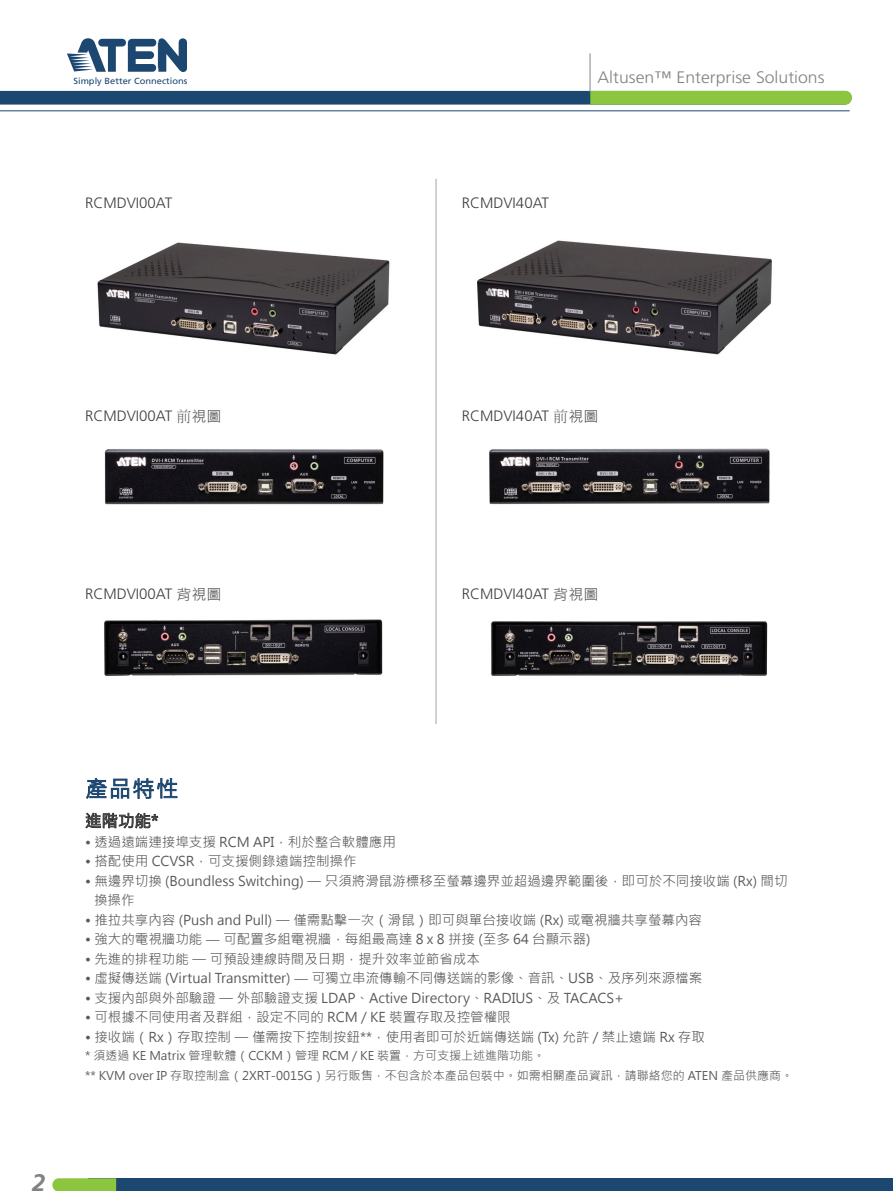
<style>
.page{position:relative;width:893px;height:1191px;background:#fff}
.page>*{position:absolute;margin:0;border:0;box-sizing:border-box;transform-origin:0 0}
.t1{font:italic 700 24px "Frutiger";color:#808285}
.t2{font:22.5px "Microsoft Jheng Hei";color:#1c4771}
.t3{font:300 16.65px "Frutiger";color:#808285;scale:1.06 1}
.t4{font:16.5px "Microsoft Jheng Hei";color:#57585a}
.t5{font:300 15px "Frutiger";color:#3e3e3f}
.t6{font:13.5px/19.5px "Microsoft Jheng Hei";color:#57585a}
.t7{font:12px/19.5px "Microsoft Jheng Hei";color:#57585a}
.t8{font:8.85px "Frutiger";color:#1c4771;scale:1.05 1}
.s1{font-family:"Adobe Ming Std";color:#57585a}
.s2{font-family:"Microsoft Jheng Hei";font-weight:400;color:#57585a}
.s3{font-family:"Frutiger";font-weight:300}
</style>
<div class="page">
<hr style="left:0;top:110px;width:850px;height:1px;background:#1c4771">
<svg style="left:0;top:91px;width:852px;height:14px;background:#437165"></svg>
<svg style="left:67px;top:38px;width:120px;height:34px"></svg>
<hr style="left:590px;top:53px;width:1px;height:39px;background:#808285">
<div style="left:88px;top:1178px;width:805px;height:13px;background:#1c4771"></div>
<svg style="left:52px;top:1178px;width:64px;height:13px"></svg>
<svg style="left:86px;top:778px;width:91px;height:21px"></svg>
<svg style="left:86px;top:813px;width:72px;height:15px"></svg>
<img style="left:104px;top:449px;width:280px;height:56px">
<img style="left:489px;top:448px;width:281px;height:57px">
<img style="left:104px;top:619px;width:279px;height:57px">
<img style="left:491px;top:621px;width:277px;height:55px">
<hr style="left:435px;top:179px;width:2px;height:545px;background:#a8a9ad">
<img style="left:477px;top:240px;width:295px;height:115px">
<img style="left:97px;top:242px;width:293px;height:113px">
<p class="t8" style="left:73px;top:76px;width:110px">Simply Better Connections</p>
<p class="t3" style="left:597px;top:68px;width:216px">Altusen™ Enterprise Solutions</p>
<p class="t5" style="left:85px;top:194px;width:89px">RCMDVI00AT</p>
<p class="t5" style="left:462px;top:194px;width:89px">RCMDVI40AT</p>
<p class="t5" style="left:85px;top:407px;width:138px">RCMDVI00AT <span class="s1">前</span><span class="s2">視圖</span></p>
<p class="t5" style="left:85px;top:585px;width:138px">RCMDVI00AT <span class="s2">背視圖</span></p>
<p class="t5" style="left:462px;top:407px;width:138px">RCMDVI40AT <span class="s1">前</span><span class="s2">視圖</span></p>
<p class="t5" style="left:462px;top:585px;width:138px">RCMDVI40AT <span class="s2">背視圖</span></p>
<h1 class="t1" style="left:32px;top:1168px;width:15px">2</h1>
<h2 class="t2" style="left:85px;top:774px;width:95px">產品特性</h2>
<p class="t4" style="left:85px;top:810px;width:75px">進階功能*</p>
<p class="t6" style="left:85px;top:832px;width:312px">• 透過遠端連接埠支援 RCM API，利於整合軟體應用</p>
<p class="t6" style="left:85px;top:851px;width:273px">• 搭配使用 CCVSR，可支援側錄遠端控制操作</p>
<p class="t6" style="left:94px;top:871px;width:695px;text-indent:-9px">• 無邊界切換 (Boundless Switching) <span class="s3">—</span> 只須將滑鼠游標移至螢幕邊界並超過邊界範圍後，即可於不同接收端 (Rx) 間切換操作</p>
<p class="t6" style="left:85px;top:910px;width:618px">• 推拉共享內容 (Push and Pull) <span class="s3">—</span> 僅需點擊一次（滑鼠）即可與單台接收端 (Rx) 或電視牆共享螢幕內容</p>
<p class="t6" style="left:85px;top:929px;width:507px">• 強大的電視牆功能 <span class="s3">—</span> 可配置多組電視牆，每組最高達 8 x 8 拼接 (至多 64 台顯示器)</p>
<p class="t6" style="left:85px;top:949px;width:396px">• 先進的排程功能 <span class="s3">—</span> 可預設連線時間及日期，提升效率並節省成本</p>
<p class="t6" style="left:85px;top:968px;width:619px">• 虛擬傳送端 (Virtual Transmitter) <span class="s3">—</span> 可獨立串流傳輸不同傳送端的影像、音訊、USB、及序列來源檔案</p>
<p class="t6" style="left:85px;top:988px;width:541px">• 支援內部與外部驗證 <span class="s3">—</span> 外部驗證支援 LDAP、Active Directory、RADIUS、及 TACACS+</p>
<p class="t6" style="left:85px;top:1007px;width:427px">• 可根據不同使用者及群組，設定不同的 RCM / KE 裝置存取及控管權限</p>
<p class="t6" style="left:85px;top:1027px;width:621px">• 接收端（Rx）存取控制 <span class="s3">—</span> 僅需按下控制按鈕**，使用者即可於近端傳送端 (Tx) 允許 / 禁止遠端 Rx 存取</p>
<p class="t7" style="left:85px;top:1046px;width:710px">* 須透過 KE Matrix 管理軟體（CCKM）管理 RCM / KE 裝置，方可支援上述進階功能。<br>** KVM over IP 存取控制盒（2XRT-0015G）另行販售，不包含於本產品包裝中。如需相關產品資訊，請聯絡您的 ATEN 產品供應商。</p>
</div>
